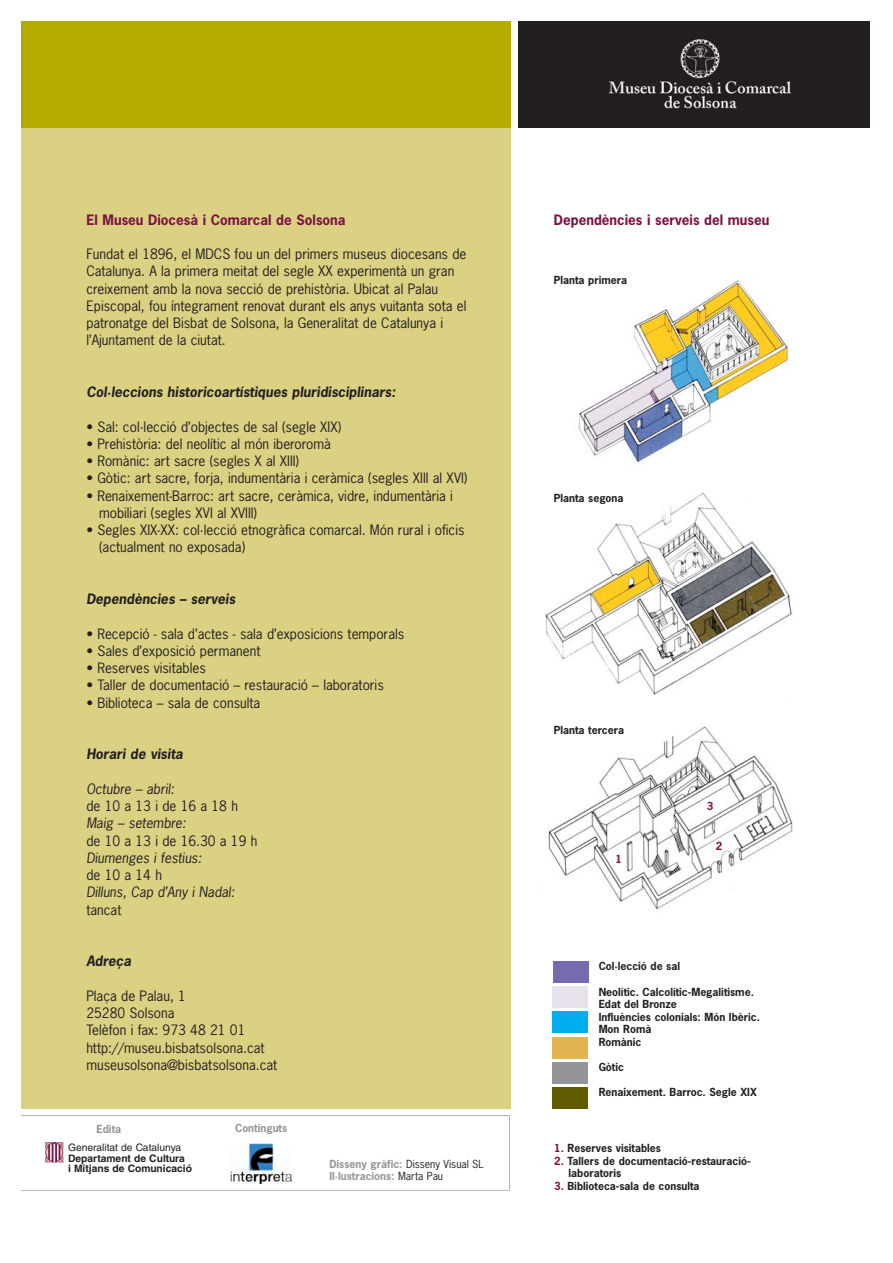
<style>
.page{position:relative;width:893px;height:1263px;background:#fff}
.page>*{position:absolute;margin:0;border:0;box-sizing:border-box;transform-origin:0 0}
.t1{font:13.5px/17.2px "News Gothic Std";color:#231f20}
.t2{font:italic 700 13.5px "News Gothic Std";color:#231f20}
.t3{font:italic 13.5px "News Gothic Std";color:#231f20}
.t4{font:700 13.5px "News Gothic Std";color:#7d1142}
.t5{font:700 10.5px/12.6px "News Gothic Std";color:#231f20}
.t6{font:10.5px/12.6px "News Gothic Std";color:#231f20}
.t7{font:700 10.5px "News Gothic Std";color:#939598}
.t8{font:700 10.5px "News Gothic Std";color:#7d1142}
.t9{font:700 10.35px/10.4px "Helvetica LT Std";color:#231f20}
.t10{font:10.35px "Helvetica LT Std";color:#231f20}
.s1{font-weight:700;color:#939598}
.s2{font-weight:700;color:#95979a}
.s3{color:#7d1142}
</style>
<div class="page">
<svg style="left:21px;top:1115px;width:489px;height:76px"></svg>
<div style="left:22px;top:1116px;width:487px;height:74px;background:#fff"></div>
<div style="left:21px;top:128px;width:489px;height:981px;background:#dbd183"></div>
<img style="left:545px;top:280px;width:248px;height:630px">
<div style="left:21px;top:21px;width:489px;height:107px;background:#b6aa00"></div>
<div style="left:519px;top:21px;width:351px;height:107px;background:#231f20"></div>
<div style="left:552px;top:274px;width:85px;height:15px;background:#fff"></div>
<div style="left:552px;top:493px;width:85px;height:14px;background:#fff"></div>
<div style="left:552px;top:724px;width:85px;height:15px;background:#fff"></div>
<div style="left:553px;top:961px;width:35px;height:21px;background:#786aaf"></div>
<div style="left:553px;top:986px;width:35px;height:22px;background:#e8e2ec"></div>
<div style="left:553px;top:1012px;width:35px;height:21px;background:#00aeef"></div>
<div style="left:553px;top:1037px;width:35px;height:21px;background:#e1b551"></div>
<div style="left:553px;top:1062px;width:35px;height:22px;background:#939598"></div>
<div style="left:553px;top:1088px;width:35px;height:21px;background:#615b00"></div>
<div style="left:705px;top:801px;width:12px;height:14px;background:#fff"></div>
<svg style="left:247px;top:1143px;width:46px;height:39px"></svg>
<img style="left:230px;top:1144px;width:62px;height:40px">
<svg style="left:63px;top:1142px;width:1px;height:21px"></svg>
<img style="left:45px;top:1142px;width:18px;height:21px">
<img style="left:608px;top:39px;width:184px;height:70px">
<p class="t4" style="left:86px;top:214px;width:261px">El Museu Diocesà i Comarcal de Solsona</p>
<p class="t1" style="left:86px;top:247px;width:382px">Fundat el 1896, el MDCS fou un del primers museus diocesans de Catalunya. A la primera meitat del segle XX experimentà un gran creixement amb la nova secció de prehistòria. Ubicat al Palau Episcopal, fou íntegrament renovat durant els anys vuitanta sota el patronatge del Bisbat de Solsona, la Generalitat de Catalunya i l’Ajuntament de la ciutat.</p>
<p class="t2" style="left:86px;top:387px;width:311px">Col·leccions historicoartístiques pluridisciplinars:</p>
<p class="t1" style="left:86px;top:419px;width:256px">• Sal: col·lecció d’objectes de sal (segle XIX)</p>
<p class="t1" style="left:86px;top:436px;width:246px">• Prehistòria: del neolític al món iberoromà</p>
<p class="t1" style="left:86px;top:454px;width:214px">• Romànic: art sacre (segles X al XIII)</p>
<p class="t1" style="left:86px;top:471px;width:382px">• Gòtic: art sacre, forja, indumentària i ceràmica (segles XIII al XVI)</p>
<p class="t1" style="left:99px;top:488px;width:355px;text-indent:-13px">• Renaixement-Barroc: art sacre, ceràmica, vidre, indumentària i mobiliari (segles XVI al XVIII)</p>
<p class="t1" style="left:99px;top:523px;width:367px;text-indent:-13px">• Segles XIX-XX: col·lecció etnogràfica comarcal. Món rural i oficis (actualment no exposada)</p>
<p class="t2" style="left:86px;top:594px;width:150px">Dependències – serveis</p>
<p class="t1" style="left:86px;top:626px;width:319px">• Recepció - sala d’actes - sala d’exposicions temporals</p>
<p class="t1" style="left:86px;top:643px;width:176px">• Sales d’exposició permanent</p>
<p class="t1" style="left:86px;top:661px;width:121px">• Reserves visitables</p>
<p class="t1" style="left:86px;top:678px;width:299px">• Taller de documentació – restauració – laboratoris</p>
<p class="t1" style="left:86px;top:695px;width:176px">• Biblioteca – sala de consulta</p>
<p class="t2" style="left:86px;top:749px;width:98px">Horari de visita</p>
<p class="t3" style="left:86px;top:783px;width:90px">Octubre – abril:</p>
<p class="t1" style="left:86px;top:799px;width:153px">de 10 a 13 i de 16 a 18 h</p>
<p class="t3" style="left:86px;top:818px;width:101px">Maig – setembre:</p>
<p class="t1" style="left:86px;top:833px;width:173px">de 10 a 13 i de 16.30 a 19 h</p>
<p class="t3" style="left:86px;top:852px;width:117px">Diumenges i festius:</p>
<p class="t1" style="left:86px;top:868px;width:77px">de 10 a 14 h</p>
<p class="t3" style="left:86px;top:887px;width:150px">Dilluns, Cap d’Any i Nadal:</p>
<p class="t1" style="left:86px;top:902px;width:37px">tancat</p>
<p class="t2" style="left:86px;top:956px;width:46px">Adreça</p>
<p class="t1" style="left:86px;top:988px;width:192px">Plaça de Palau, 1<br>25280 Solsona<br>Telèfon i fax: 973 48 21 01 http://museu.bisbatsolsona.cat museusolsona@bisbatsolsona.cat</p>
<p class="t7" style="left:97px;top:1125px;width:26px">Edita</p>
<p class="t7" style="left:235px;top:1124px;width:54px">Continguts</p>
<p class="t10" style="left:68px;top:1142px;width:115px">Generalitat de Catalunya</p>
<p class="t9" style="left:68px;top:1153px;width:126px">Departament de Cultura<br>i Mitjans de Comunicació</p>
<p class="t6" style="left:329px;top:1158px;width:156px"><span class="s1">Disseny gràfic:</span> Disseny Visual SL<br><span class="s2">Il·lustracions:</span> Marta Pau</p>
<p class="t4" style="left:554px;top:214px;width:217px">Dependències i serveis del museu</p>
<p class="t5" style="left:554px;top:274px;width:75px">Planta primera</p>
<p class="t5" style="left:554px;top:493px;width:71px">Planta segona</p>
<p class="t5" style="left:554px;top:724px;width:72px">Planta tercera</p>
<p class="t8" style="left:615px;top:855px;width:8px">1</p>
<p class="t8" style="left:707px;top:802px;width:8px">3</p>
<p class="t8" style="left:716px;top:842px;width:8px">2</p>
<p class="t5" style="left:599px;top:961px;width:83px">Col·lecció de sal</p>
<p class="t5" style="left:599px;top:986px;width:163px">Neolític. Calcolític-Megalitisme.<br>Edat del Bronze<br>Influències colonials: Món Ibèric.<br>Mon Romà<br>Romànic</p>
<p class="t5" style="left:599px;top:1062px;width:27px">Gòtic</p>
<p class="t5" style="left:599px;top:1087px;width:160px">Renaixement. Barroc. Segle XIX</p>
<p class="t5" style="left:554px;top:1143px;width:108px"><span class="s3">1.</span> Reserves visitables</p>
<p class="t5" style="left:568px;top:1155px;width:184px;text-indent:-14px"><span class="s3">2.</span> Tallers de documentació-restauració&shy;laboratoris</p>
<p class="t5" style="left:554px;top:1180px;width:147px"><span class="s3">3.</span> Biblioteca-sala de consulta</p>
</div>
